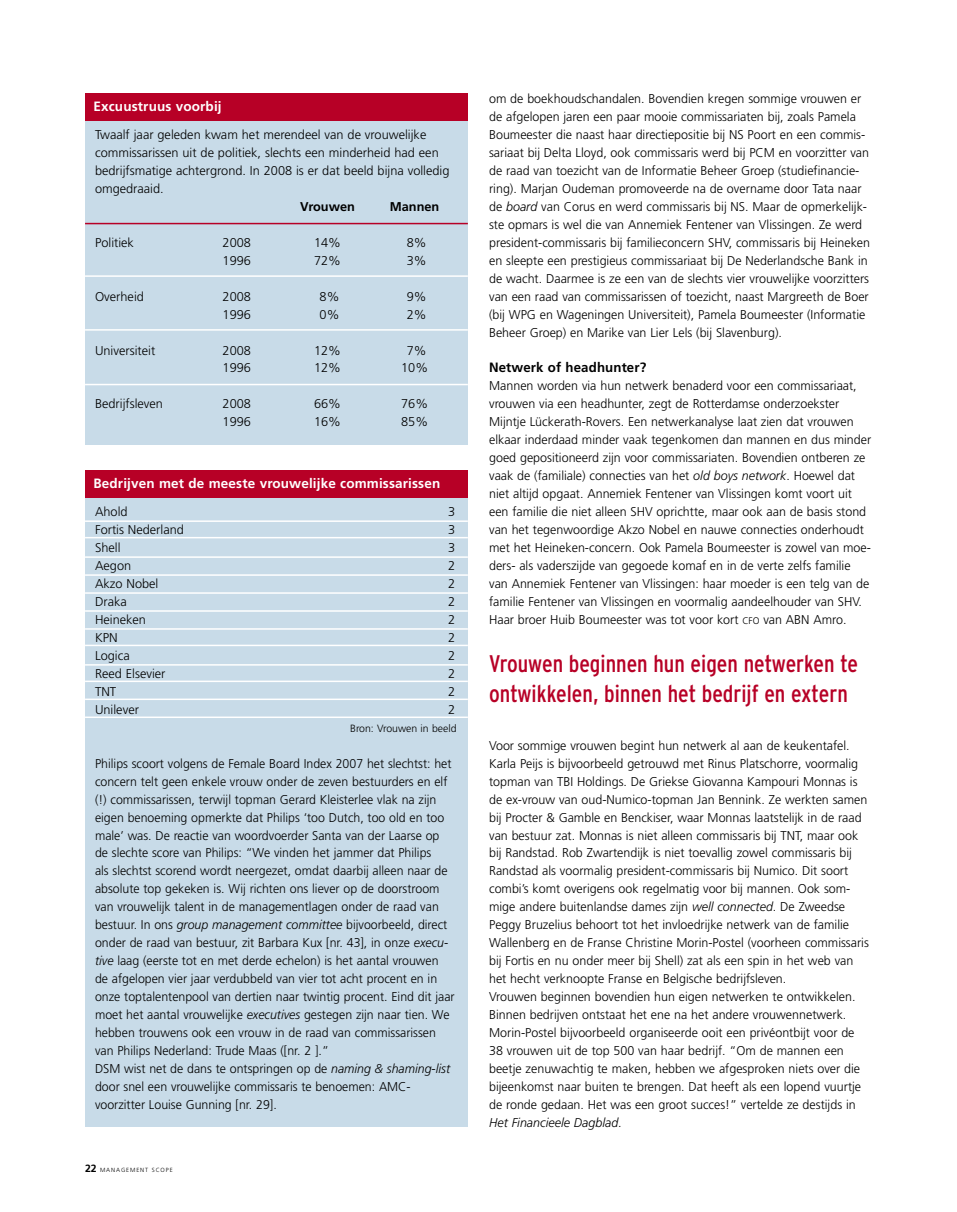
<style>
.page{position:relative;width:957px;height:1212px;background:#fff}
.page>*{position:absolute;margin:0;border:0;box-sizing:border-box;transform-origin:0 0}
.t1{font:condensed 24px/30px "Interstate";color:#b70026}
.t2{font:700 13.5px "Frutiger LT";letter-spacing:.01em;color:#fff}
.t3{font:700 13.5px "Frutiger LT";letter-spacing:.01em;color:#000}
.t4{font:300 12.75px/18px "Frutiger LT";color:#000}
.t5{font:700 12.75px "Frutiger LT";color:#000}
.t6{font:300 10.5px "Frutiger LT";color:#000}
.t7{font:300 6px "Frutiger LT";letter-spacing:.15em;color:#000}
.s1{font-style:italic}
.s2{font-weight:700;font-size:10.5px}
.s3{font-size:9.6px}
</style>
<div class="page">
<div style="left:85px;top:112px;width:383px;height:332px;background:#c8dbe8"></div>
<div style="left:85px;top:93px;width:383px;height:28px;background:#b70026"></div>
<hr style="left:85px;top:223px;width:383px;height:1px;background:#b70026">
<hr style="left:85px;top:275px;width:383px;height:2px;background:#fff">
<hr style="left:85px;top:329px;width:383px;height:2px;background:#fff">
<hr style="left:85px;top:384px;width:383px;height:1px;background:#fff">
<div style="left:85px;top:488px;width:383px;height:639px;background:#c8dbe8"></div>
<div style="left:85px;top:470px;width:383px;height:28px;background:#b70026"></div>
<hr style="left:85px;top:520px;width:383px;height:2px;background:#fff">
<hr style="left:85px;top:537px;width:383px;height:1px;background:#fff">
<hr style="left:85px;top:556px;width:383px;height:2px;background:#fff">
<hr style="left:85px;top:574px;width:383px;height:2px;background:#fff">
<hr style="left:85px;top:592px;width:383px;height:2px;background:#fff">
<hr style="left:85px;top:610px;width:383px;height:2px;background:#fff">
<hr style="left:85px;top:628px;width:383px;height:2px;background:#fff">
<hr style="left:85px;top:645px;width:383px;height:1px;background:#fff">
<hr style="left:85px;top:664px;width:383px;height:2px;background:#fff">
<hr style="left:85px;top:680px;width:383px;height:2px;background:#fff">
<hr style="left:85px;top:698px;width:383px;height:2px;background:#fff">
<hr style="left:85px;top:716px;width:383px;height:2px;background:#fff">
<p class="t2" style="left:94px;top:98px;width:130px">Excuustruus voorbij</p>
<p class="t4" style="left:95px;top:126px;width:356px">Twaalf jaar geleden kwam het merendeel van de vrouwelijke commissarissen uit de politiek, slechts een minderheid had een bedrijfsmatige achtergrond. In 2008 is er dat beeld bijna volledig omgedraaid.</p>
<p class="t5" style="left:300px;top:199px;width:56px">Vrouwen</p>
<p class="t5" style="left:390px;top:199px;width:51px">Mannen</p>
<p class="t4" style="left:95px;top:233px;width:40px">Politiek</p>
<p class="t4" style="left:223px;top:233px;width:30px">2008</p>
<p class="t4" style="left:314px;top:233px;width:28px">14%</p>
<p class="t4" style="left:407px;top:233px;width:21px">8%</p>
<p class="t4" style="left:223px;top:251px;width:30px">1996</p>
<p class="t4" style="left:314px;top:251px;width:28px">72%</p>
<p class="t4" style="left:407px;top:251px;width:21px">3%</p>
<p class="t4" style="left:95px;top:287px;width:50px">Overheid</p>
<p class="t4" style="left:223px;top:287px;width:30px">2008</p>
<p class="t4" style="left:320px;top:287px;width:21px">8%</p>
<p class="t4" style="left:407px;top:287px;width:21px">9%</p>
<p class="t4" style="left:223px;top:305px;width:30px">1996</p>
<p class="t4" style="left:320px;top:305px;width:21px">0%</p>
<p class="t4" style="left:407px;top:305px;width:21px">2%</p>
<p class="t4" style="left:95px;top:341px;width:62px">Universiteit</p>
<p class="t4" style="left:223px;top:341px;width:30px">2008</p>
<p class="t4" style="left:314px;top:341px;width:28px">12%</p>
<p class="t4" style="left:407px;top:341px;width:21px">7%</p>
<p class="t4" style="left:223px;top:359px;width:30px">1996</p>
<p class="t4" style="left:314px;top:359px;width:28px">12%</p>
<p class="t4" style="left:401px;top:359px;width:28px">10%</p>
<p class="t4" style="left:95px;top:395px;width:69px">Bedrijfsleven</p>
<p class="t4" style="left:223px;top:395px;width:30px">2008</p>
<p class="t4" style="left:314px;top:395px;width:28px">66%</p>
<p class="t4" style="left:401px;top:395px;width:28px">76%</p>
<p class="t4" style="left:223px;top:413px;width:30px">1996</p>
<p class="t4" style="left:314px;top:413px;width:28px">16%</p>
<p class="t4" style="left:401px;top:413px;width:28px">85%</p>
<p class="t2" style="left:94px;top:475px;width:348px">Bedrijven met de meeste vrouwelijke commissarissen</p>
<p class="t4" style="left:95px;top:503px;width:34px">Ahold</p>
<p class="t4" style="left:448px;top:503px;width:9px">3</p>
<p class="t4" style="left:95px;top:521px;width:90px">Fortis Nederland</p>
<p class="t4" style="left:448px;top:521px;width:9px">3</p>
<p class="t4" style="left:95px;top:539px;width:27px">Shell</p>
<p class="t4" style="left:448px;top:539px;width:9px">3</p>
<p class="t4" style="left:95px;top:557px;width:38px">Aegon</p>
<p class="t4" style="left:448px;top:557px;width:9px">2</p>
<p class="t4" style="left:95px;top:575px;width:65px">Akzo Nobel</p>
<p class="t4" style="left:448px;top:575px;width:9px">2</p>
<p class="t4" style="left:95px;top:593px;width:33px">Draka</p>
<p class="t4" style="left:448px;top:593px;width:9px">2</p>
<p class="t4" style="left:95px;top:611px;width:53px">Heineken</p>
<p class="t4" style="left:448px;top:611px;width:9px">2</p>
<p class="t4" style="left:95px;top:629px;width:24px">KPN</p>
<p class="t4" style="left:448px;top:629px;width:9px">2</p>
<p class="t4" style="left:95px;top:647px;width:36px">Logica</p>
<p class="t4" style="left:448px;top:647px;width:9px">2</p>
<p class="t4" style="left:95px;top:665px;width:72px">Reed Elsevier</p>
<p class="t4" style="left:448px;top:665px;width:9px">2</p>
<p class="t4" style="left:95px;top:682px;width:23px">TNT</p>
<p class="t4" style="left:448px;top:682px;width:9px">2</p>
<p class="t4" style="left:95px;top:700px;width:45px">Unilever</p>
<p class="t4" style="left:448px;top:700px;width:9px">2</p>
<p class="t6" style="left:350px;top:722px;width:108px">Bron: Vrouwen in beeld</p>
<p class="t4" style="left:95px;top:754px;width:361px">Philips scoort volgens de Female Board Index 2007 het slechtst: het concern telt geen enkele vrouw onder de zeven bestuurders en elf (!) commissarissen, terwijl topman Gerard Kleisterlee vlak na zijn eigen benoeming opmerkte dat Philips ‘too Dutch, too old en too male’ was. De reactie van woordvoerder Santa van der Laarse op de slechte score van Philips: “We vinden het jammer dat Philips<br>als slechtst scorend wordt neergezet, omdat daarbij alleen naar de absolute top gekeken is. Wij richten ons liever op de doorstroom van vrouwelijk talent in de managementlagen onder de raad van bestuur. In ons <span class="s1">group management committee</span> bijvoorbeeld, direct onder de raad van bestuur, zit Barbara Kux [nr. 43], in onze <span class="s1">execu&shy;tive</span> laag (eerste tot en met derde echelon) is het aantal vrouwen de afgelopen vier jaar verdubbeld van vier tot acht procent en in onze toptalentenpool van dertien naar twintig procent. Eind dit jaar moet het aantal vrouwelijke <span class="s1">executives</span> gestegen zijn naar tien. We hebben trouwens ook een vrouw in de raad van commissarissen van Philips Nederland: Trude Maas ([nr. 2 ].”<br>DSM wist net de dans te ontspringen op de <span class="s1">naming &amp; shaming-list </span>door snel een vrouwelijke commissaris te benoemen: AMC&shy;voorzitter Louise Gunning [nr. 29].</p>
<p class="t7" style="left:85px;top:1166px;width:89px"><span class="s2">22</span> MANAGEMENT SCOPE</p>
<p class="t4" style="left:489px;top:90px;width:382px">om de boekhoudschandalen. Bovendien kregen sommige vrouwen er de afgelopen jaren een paar mooie commissariaten bij, zoals Pamela Boumeester die naast haar directiepositie bij NS Poort en een commis&shy;sariaat bij Delta Lloyd, ook commissaris werd bij PCM en voorzitter van de raad van toezicht van de Informatie Beheer Groep (studiefinancie&shy;ring). Marjan Oudeman promoveerde na de overname door Tata naar de <span class="s1">board</span> van Corus en werd commissaris bij NS. Maar de opmerkelijk&shy;ste opmars is wel die van Annemiek Fentener van Vlissingen. Ze werd president-commissaris bij familieconcern SHV, commissaris bij Heineken en sleepte een prestigieus commissariaat bij De Nederlandsche Bank in de wacht. Daarmee is ze een van de slechts vier vrouwelijke voorzitters van een raad van commissarissen of toezicht, naast Margreeth de Boer (bij WPG en Wageningen Universiteit), Pamela Boumeester (Informatie Beheer Groep) en Marike van Lier Lels (bij Slavenburg).</p>
<p class="t3" style="left:489px;top:360px;width:159px">Netwerk of headhunter?</p>
<p class="t4" style="left:489px;top:377px;width:384px">Mannen worden via hun netwerk benaderd voor een commissariaat, vrouwen via een headhunter, zegt de Rotterdamse onderzoekster Mijntje Lückerath-Rovers. Een netwerkanalyse laat zien dat vrouwen elkaar inderdaad minder vaak tegenkomen dan mannen en dus minder goed gepositioneerd zijn voor commissariaten. Bovendien ontberen ze vaak de (familiale) connecties van het <span class="s1">old boys network</span>. Hoewel dat niet altijd opgaat. Annemiek Fentener van Vlissingen komt voort uit een familie die niet alleen SHV oprichtte, maar ook aan de basis stond van het tegenwoordige Akzo Nobel en nauwe connecties onderhoudt met het Heineken-concern. Ook Pamela Boumeester is zowel van moe&shy;ders- als vaderszijde van gegoede komaf en in de verte zelfs familie van Annemiek Fentener van Vlissingen: haar moeder is een telg van de familie Fentener van Vlissingen en voormalig aandeelhouder van SHV.<br>Haar broer Huib Boumeester was tot voor kort <span class="s3">CFO</span> van ABN Amro.</p>
<h1 class="t1" style="left:489px;top:648px;width:370px">Vrouwen beginnen hun eigen netwerken te ontwikkelen, binnen het bedrijf en extern</h1>
<p class="t4" style="left:489px;top:736px;width:381px">Voor sommige vrouwen begint hun netwerk al aan de keukentafel.<br>Karla Peijs is bijvoorbeeld getrouwd met Rinus Platschorre, voormalig topman van TBI Holdings. De Griekse Giovanna Kampouri Monnas is de ex-vrouw van oud-Numico-topman Jan Bennink. Ze werkten samen bij Procter &amp; Gamble en Benckiser, waar Monnas laatstelijk in de raad van bestuur zat. Monnas is niet alleen commissaris bij TNT, maar ook bij Randstad. Rob Zwartendijk is niet toevallig zowel commissaris bij Randstad als voormalig president-commissaris bij Numico. Dit soort combi’s komt overigens ook regelmatig voor bij mannen. Ook som&shy;mige andere buitenlandse dames zijn <span class="s1">well connected</span>. De Zweedse Peggy Bruzelius behoort tot het invloedrijke netwerk van de familie Wallenberg en de Franse Christine Morin-Postel (voorheen commissaris bij Fortis en nu onder meer bij Shell) zat als een spin in het web van het hecht verknoopte Franse en Belgische bedrijfsleven.<br>Vrouwen beginnen bovendien hun eigen netwerken te ontwikkelen.<br>Binnen bedrijven ontstaat het ene na het andere vrouwennetwerk.<br>Morin-Postel bijvoorbeeld organiseerde ooit een privéontbijt voor de 38 vrouwen uit de top 500 van haar bedrijf. “Om de mannen een beetje zenuwachtig te maken, hebben we afgesproken niets over die bijeenkomst naar buiten te brengen. Dat heeft als een lopend vuurtje de ronde gedaan. Het was een groot succes!” vertelde ze destijds in <span class="s1">Het Financieele Dagblad</span>.</p>
</div>
